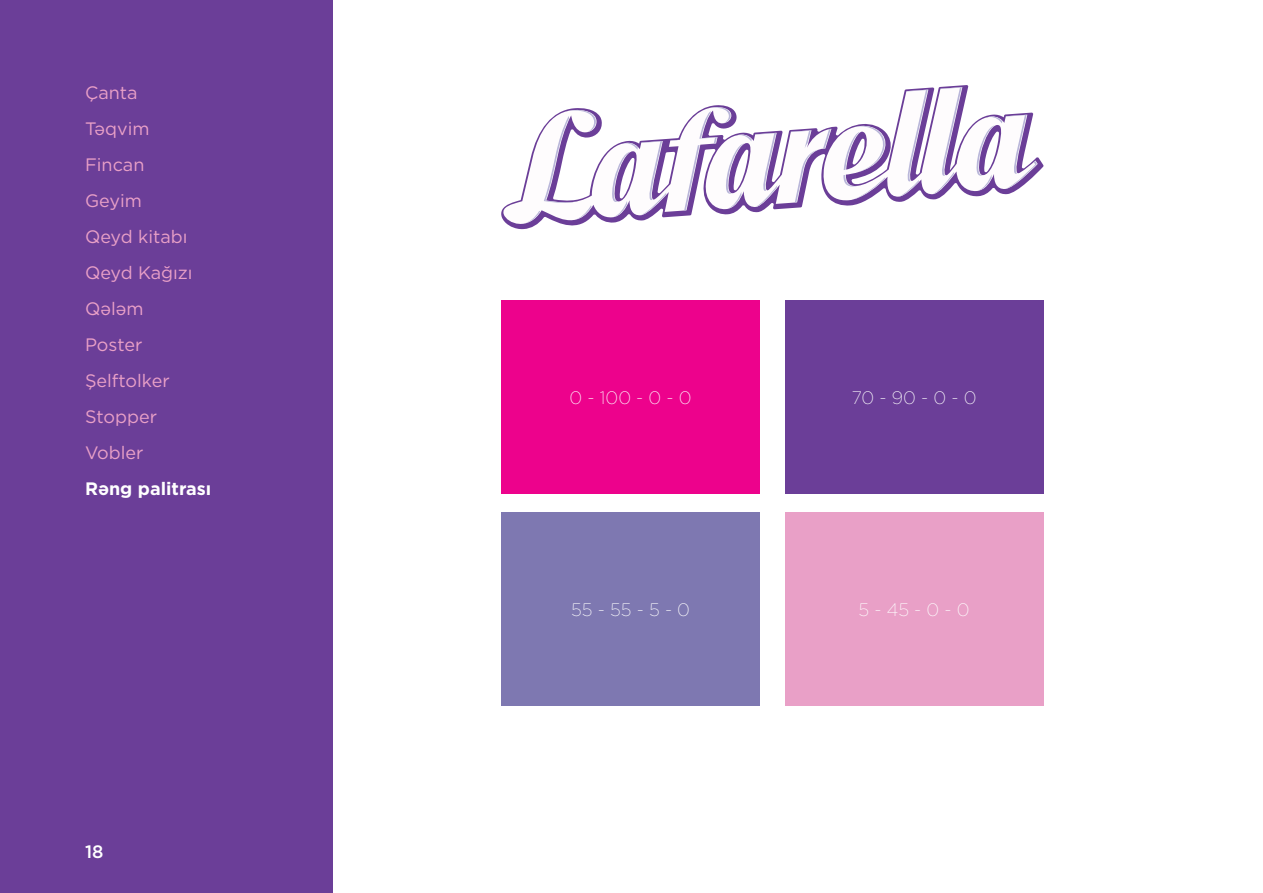
<style>
.page{position:relative;width:1263px;height:893px;background:#fff}
.page>*{position:absolute;margin:0;border:0;box-sizing:border-box;transform-origin:0 0}
.t1{font:18px/36px "Gotham";color:#e9a0c7}
.t2{font:200 18px "Gotham";color:#fff}
.t3{font:700 18px "Gotham";color:#fff}
.t4{font:500 18px "Gotham";color:#fff}
</style>
<div class="page">
<div style="left:0;top:0;width:333px;height:893px;background:#6b3e98"></div>
<div style="left:501px;top:300px;width:259px;height:193px;background:#ed028c"></div>
<div style="left:501px;top:513px;width:259px;height:193px;background:#7e78b1"></div>
<div style="left:785px;top:300px;width:258px;height:193px;background:#6b3e98"></div>
<div style="left:785px;top:513px;width:258px;height:193px;background:#e9a0c7"></div>
<svg style="left:501px;top:87px;width:537px;height:143px"></svg>
<p class="t1" style="left:85px;top:75px;width:109px">Çanta<br>Təqvim<br>Fincan<br>Geyim<br>Qeyd kitabı<br>Qeyd Kağızı<br>Qələm<br>Poster<br>Şelftolker<br>Stopper<br>Vobler</p>
<p class="t3" style="left:85px;top:477px;width:128px">Rəng palitrası</p>
<p class="t4" style="left:85px;top:839px;width:20px">18</p>
<p class="t2" style="left:569px;top:386px;width:124px">0 - 100 - 0 - 0</p>
<p class="t2" style="left:571px;top:599px;width:120px">55 - 55 - 5 - 0</p>
<p class="t2" style="left:852px;top:386px;width:126px">70 - 90 - 0 - 0</p>
<p class="t2" style="left:859px;top:599px;width:113px">5 - 45 - 0 - 0</p>
</div>
